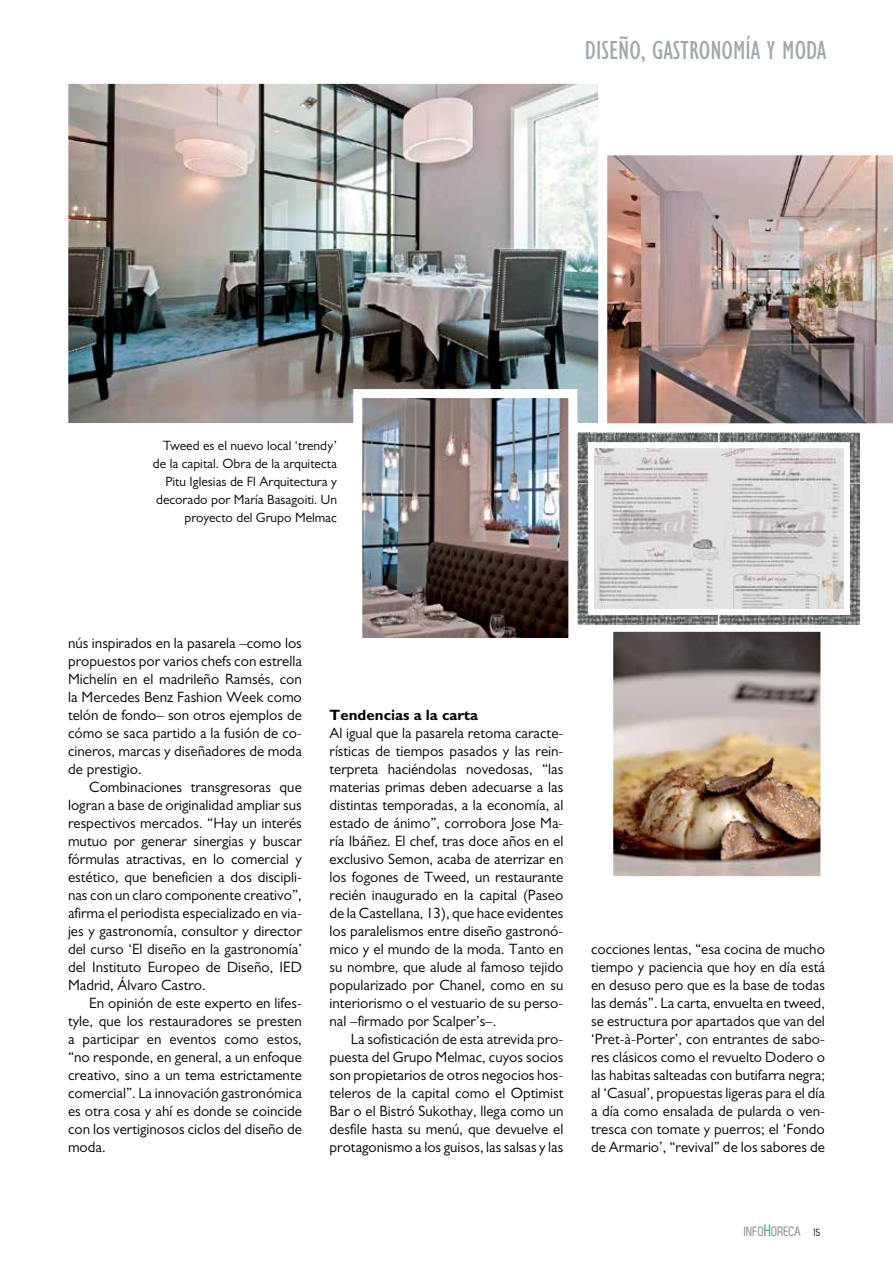
<style>
.page{position:relative;width:893px;height:1263px;background:#fff}
.page>*{position:absolute;margin:0;border:0;box-sizing:border-box;transform-origin:0 0}
.t1{font:condensed 27px "Gill Sans MT Pro";color:#9faba5}
.t2{font:15px/18px "Gill Sans MT Pro";color:#000;text-align:justify}
.t3{font:700 15px "Gill Sans MT Pro";color:#000}
.t4{font:13.5px/18px "Gill Sans MT Pro";color:#000;text-align:right}
.t5{font:13.5px "Zag";color:#808285}
.s1{font-size:16.5px;color:#379d96}
.s2{font-size:10.5px;color:#000}
</style>
<div class="page">
<img style="left:577px;top:432px;width:282px;height:52px">
<img style="left:577px;top:484px;width:282px;height:140px">
<img style="left:607px;top:155px;width:286px;height:269px">
<img style="left:69px;top:85px;width:528px;height:337px">
<div style="left:59px;top:75px;width:548px;height:357px;border:9px solid #fff"></div>
<img style="left:363px;top:399px;width:204px;height:238px">
<div style="left:353px;top:389px;width:224px;height:258px;border:9px solid #fff"></div>
<img style="left:595px;top:449px;width:248px;height:159px">
<div style="left:588px;top:442px;width:262px;height:173px;border:6px solid #fff"></div>
<img style="left:614px;top:633px;width:205px;height:242px">
<div style="left:607px;top:626px;width:219px;height:256px;border:6px solid #fff"></div>
<h1 class="t1" style="left:585px;top:34px;width:243px">DISEÑO, GASTRONOMÍA Y MODA</h1>
<p class="t4" style="left:153px;top:436px;width:186px">Tweed es el nuevo local ‘trendy’ de la capital. Obra de la arquitecta<br>Pitu Iglesias de FI Arquitectura y decorado por M aría Basagoiti. Un proyecto del Grupo M elmac</p>
<p class="t2" style="left:68px;top:634px;width:235px">nús inspirados en la pasarela –como los propuestos por varios chefs con estrella M ichelín en el madrileño Ramsés, con la Mercedes Benz Fashion Week como telón de fondo– son otros ejemplos de cómo se saca partido a la fusión de co&shy;cineros, marcas y diseñadores de moda de prestigio.</p>
<p class="t2" style="left:68px;top:778px;width:236px;text-align:left;text-indent:21px">Combinaciones transgresoras que logran a base de originalidad ampliar sus respectivos mercados. “Hay un interés mutuo por generar sinergias y buscar fórmulas atractivas, en lo comercial y estético, que beneficien a dos discipli&shy;nas con un claro componente creativo”, afirma el periodista especializado en via&shy;jes y gastronomía, consultor y director del curso ‘El diseño en la gastronomía’ del Instituto Europeo de Diseño, IED M adrid, Álvaro Castro.</p>
<p class="t2" style="left:68px;top:994px;width:235px;text-indent:21px">En opinión de este experto en lifes&shy;tyle, que los restauradores se presten a participar en eventos como estos, “no responde, en general, a un enfoque creativo, sino a un tema estrictamente comercial”. La innovación gastronómica es otra cosa y ahí es donde se coincide con los vertiginosos ciclos del diseño de moda.</p>
<p class="t3" style="left:330px;top:706px;width:150px">Tendencias a la carta</p>
<p class="t2" style="left:330px;top:724px;width:235px">Al igual que la pasarela retoma caracte&shy;rísticas de tiempos pasados y las rein&shy;terpreta haciéndolas novedosas, “las materias primas deben adecuarse a las distintas temporadas, a la economía, al estado de ánimo”, corrobora Jose M a&shy;ría Ibáñez. El chef, tras doce años en el exclusivo Semon, acaba de aterrizar en los fogones de Tweed, un restaurante recién inaugurado en la capital (Paseo de la Castellana, 13), que hace evidentes los paralelismos entre diseño gastronó&shy;mico y el mundo de la moda. Tanto en su nombre, que alude al famoso tejido popularizado por Chanel, como en su interiorismo o el vestuario de su perso&shy;nal –firmado por Scalper’s–.</p>
<p class="t2" style="left:330px;top:1030px;width:235px;text-indent:21px">La sofisticación de esta atrevida pro&shy;puesta del Grupo M elmac, cuyos socios son propietarios de otros negocios hos&shy;teleros de la capital como el Optimist Bar o el Bistró Sukothay, llega como un desfile hasta su menú, que devuelve el protagonismo a los guisos, las salsas y las</p>
<p class="t2" style="left:591px;top:940px;width:235px">cocciones lentas, “esa cocina de mucho tiempo y paciencia que hoy en día está en desuso pero que es la base de todas las demás”. La carta, envuelta en tweed, se estructura por apartados que van del ‘Pret-à-Porter’, con entrantes de sabo&shy;res clásicos como el revuelto Dodero o las habitas salteadas con butifarra negra; al ‘Casual’, propuestas ligeras para el día a día como ensalada de pularda o ven&shy;tresca con tomate y puerros; el ‘Fondo de Armario’, “revival” de los sabores de</p>
<p class="t5" style="left:744px;top:1224px;width:78px">INFO<span class="s1">H</span>ORECA <span class="s2">15</span></p>
</div>
